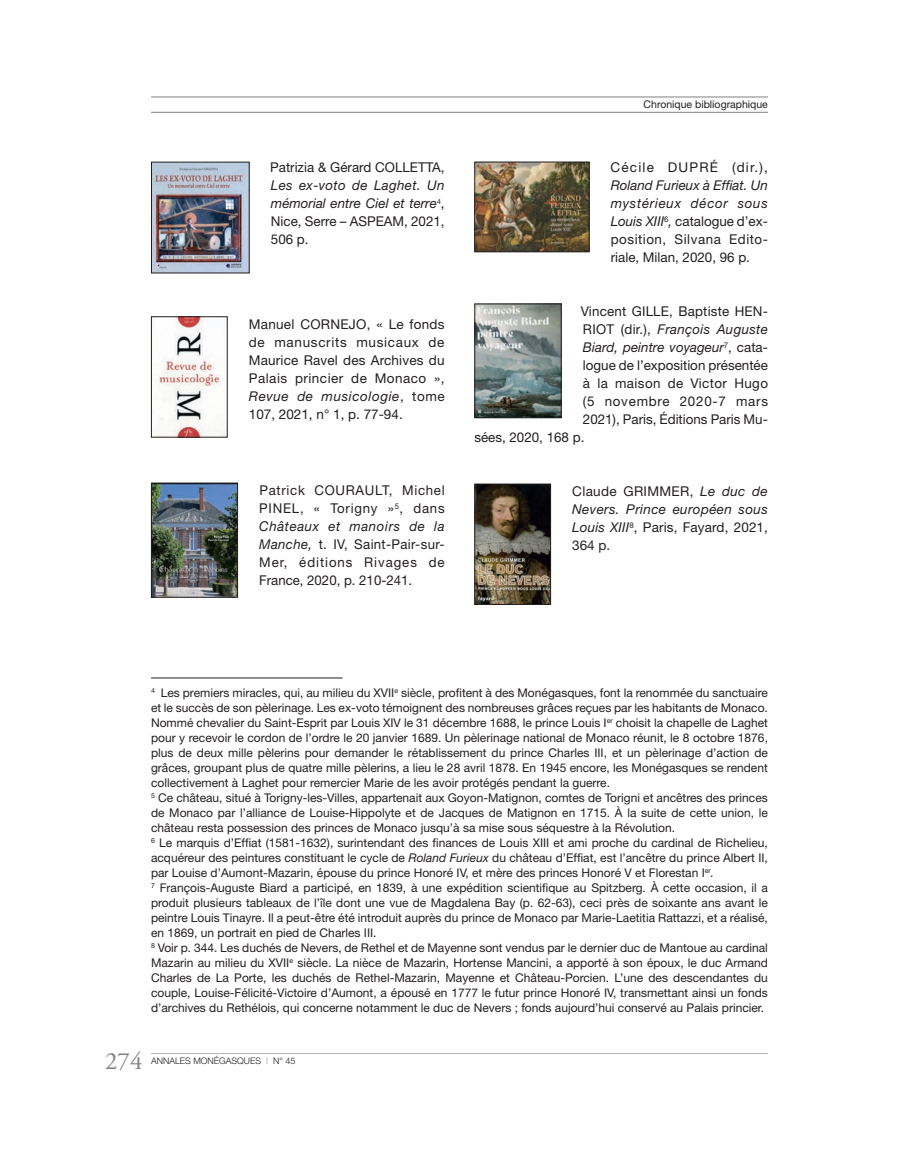
<style>
.page{position:relative;width:919px;height:1174px;background:#fff}
.page>*{position:absolute;margin:0;border:0;box-sizing:border-box;transform-origin:0 0}
.t1{font:24.75px "Adobe Garamond";color:#808285}
.t2{font:13.5px/18px "Helvetica Neue";letter-spacing:.01em;color:#231f20;text-align:justify}
.t3{font:italic 13.5px/18px "Helvetica Neue";letter-spacing:.025em;color:#231f20;text-align:justify}
.t4{font:italic 13.5px "Helvetica Neue";color:#231f20}
.t5{font:13.5px "Helvetica Neue";letter-spacing:.03em;color:#231f20}
.t6{font:13.5px "Helvetica Neue";letter-spacing:.055em;color:#231f20}
.t7{font:13.5px "Helvetica Neue";letter-spacing:.09em;color:#231f20}
.t8{font:12px/15px "Helvetica Neue";color:#231f20}
.t9{font:10.5px "Helvetica Neue";color:#231f20}
.t10{font:300 9px "Helvetica Neue";color:#231f20}
.s1{font-style:normal}
.s2{font-style:italic}
.s3{color:#808285}
</style>
<div class="page">
<hr style="left:151px;top:97px;width:616px;height:1px;background:#808285">
<hr style="left:151px;top:112px;width:616px;height:1px;background:#808285">
<hr style="left:151px;top:1053px;width:616px;height:1px;background:#b0b1b5">
<hr style="left:151px;top:677px;width:191px;height:1px;background:#231f20">
<img style="left:153px;top:164px;width:95px;height:107px">
<div style="left:151px;top:162px;width:99px;height:111px;border:1px solid #231f20"></div>
<img style="left:154px;top:318px;width:71px;height:117px">
<div style="left:151px;top:316px;width:76px;height:121px;border:1px solid #231f20"></div>
<img style="left:153px;top:484px;width:83px;height:111px">
<div style="left:151px;top:482px;width:87px;height:115px;border:1px solid #231f20"></div>
<img style="left:476px;top:164px;width:111px;height:86px">
<div style="left:474px;top:162px;width:115px;height:90px;border:1px solid #231f20"></div>
<img style="left:476px;top:305px;width:83px;height:111px">
<div style="left:474px;top:303px;width:87px;height:115px;border:1px solid #231f20"></div>
<img style="left:476px;top:485px;width:73px;height:118px">
<div style="left:474px;top:483px;width:77px;height:122px;border:1px solid #231f20"></div>
<p class="t2" style="left:270px;top:158px;width:176px">Patrizia &amp; Gérard COLLETTA,</p>
<p class="t3" style="left:271px;top:176px;width:175px">Les ex-voto de Laghet. Un mémorial entre Ciel et terre<sup>4</sup><span class="s1">, Nice, Serre – ASPEAM, 2021, 506 p.</span></p>
<p class="t2" style="left:249px;top:315px;width:197px">Manuel CORNEJO, « Le fonds de manuscrits musicaux de Maurice Ravel des Archives du Palais princier de Monaco », <span class="s2">Revue de musicologie</span>, tome 107, 2021, n° 1, p. 77-94.</p>
<p class="t2" style="left:259px;top:481px;width:187px">Patrick COURAULT, Michel PINEL, « Torigny »<sup>5</sup>, dans <span class="s2">Châteaux et manoirs de la Manche,</span> t. IV, Saint-Pair-sur-Mer, éditions Rivages de France, 2020, p. 210-241.</p>
<p class="t9" style="left:643px;top:98px;width:126px">Chronique bibliographique</p>
<p class="t7" style="left:610px;top:159px;width:159px">Cécile DUPRÉ (dir.),</p>
<p class="t2" style="left:610px;top:176px;width:159px"><span class="s2">Roland Furieux à Effiat. Un mystérieux décor sous Louis XIII</span><sup>6</sup><span class="s2">,</span> catalogue d’ex&shy;position, Silvana Edito&shy;riale, Milan, 2020, 96 p.</p>
<p class="t2" style="left:580px;top:302px;width:189px">Vincent GILLE, Baptiste HEN-</p>
<p class="t3" style="left:583px;top:320px;width:186px"><span class="s1">RIOT (dir.),</span> François Auguste</p>
<p class="t4" style="left:583px;top:339px;width:186px">Biard, peintre voyageur<sup>7</sup><span class="s1">, cata-</span></p>
<p class="t2" style="left:583px;top:356px;width:186px">logue de l’exposition présentée</p>
<p class="t5" style="left:583px;top:375px;width:187px">à la maison de Victor Hugo</p>
<p class="t6" style="left:583px;top:393px;width:186px">(5 novembre 2020-7 mars</p>
<p class="t2" style="left:583px;top:410px;width:186px">2021), Paris, Éditions Paris Mu-</p>
<p class="t2" style="left:474px;top:428px;width:111px">sées, 2020, 168 p.</p>
<p class="t3" style="left:572px;top:482px;width:197px"><span class="s1">Claude GRIMMER,</span> Le duc de Nevers. Prince européen sous Louis XIII<sup>8</sup><span class="s1">, Paris, Fayard, 2021, 364 p.</span></p>
<p class="t8" style="left:151px;top:685px;width:618px"><sup>4</sup> Les premiers miracles, qui, au milieu du XVII<sup>e</sup> siècle, profitent à des Monégasques, font la renommée du sanctuaire et le succès de son pèlerinage. Les ex-voto témoignent des nombreuses grâces reçues par les habitants de Monaco.<br>Nommé chevalier du Saint-Esprit par Louis XIV le 31 décembre 1688, le prince Louis I<sup>er</sup> choisit la chapelle de Laghet pour y recevoir le cordon de l’ordre le 20 janvier 1689. Un pèlerinage national de Monaco réunit, le 8 octobre 1876, plus de deux mille pèlerins pour demander le rétablissement du prince Charles III, et un pèlerinage d’action de grâces, groupant plus de quatre mille pèlerins, a lieu le 28 avril 1878. En 1945 encore, les Monégasques se rendent collectivement à Laghet pour remercier Marie de les avoir protégés pendant la guerre.<br><sup>5</sup> Ce château, situé à Torigny-les-Villes, appartenait aux Goyon-Matignon, comtes de Torigni et ancêtres des princes de Monaco par l’alliance de Louise-Hippolyte et de Jacques de Matignon en 1715. À la suite de cette union, le château resta possession des princes de Monaco jusqu’à sa mise sous séquestre à la Révolution.<br><sup>6</sup> Le marquis d’Effiat (1581-1632), surintendant des finances de Louis XIII et ami proche du cardinal de Richelieu, acquéreur des peintures constituant le cycle de <span class="s2">Roland Furieux</span> du château d’Effiat, est l’ancêtre du prince Albert II, par Louise d’Aumont-Mazarin, épouse du prince Honoré IV, et mère des princes Honoré V et Florestan I<sup>er</sup>.<br><sup>7</sup> François-Auguste Biard a participé, en 1839, à une expédition scientifique au Spitzberg. À cette occasion, il a produit plusieurs tableaux de l’île dont une vue de Magdalena Bay (p. 62-63), ceci près de soixante ans avant le peintre Louis Tinayre. Il a peut-être été introduit auprès du prince de Monaco par Marie-Laetitia Rattazzi, et a réalisé, en 1869, un portrait en pied de Charles III.<br><sup>8</sup> Voir p. 344. Les duchés de Nevers, de Rethel et de Mayenne sont vendus par le dernier duc de Mantoue au cardinal Mazarin au milieu du XVII<sup>e</sup> siècle. La nièce de Mazarin, Hortense Mancini, a apporté à son époux, le duc Armand Charles de La Porte, les duchés de Rethel-Mazarin, Mayenne et Château-Porcien. L’une des descendantes du couple, Louise-Félicité-Victoire d’Aumont, a épousé en 1777 le futur prince Honoré IV, transmettant ainsi un fonds d’archives du Rethélois, qui concerne notamment le duc de Nevers ; fonds aujourd’hui conservé au Palais princier.</p>
<h1 class="t1" style="left:105px;top:1048px;width:39px">274</h1>
<p class="t10" style="left:151px;top:1055px;width:146px">ANNALES MONÉGASQUES <span class="s3">|</span> N° 45</p>
</div>
